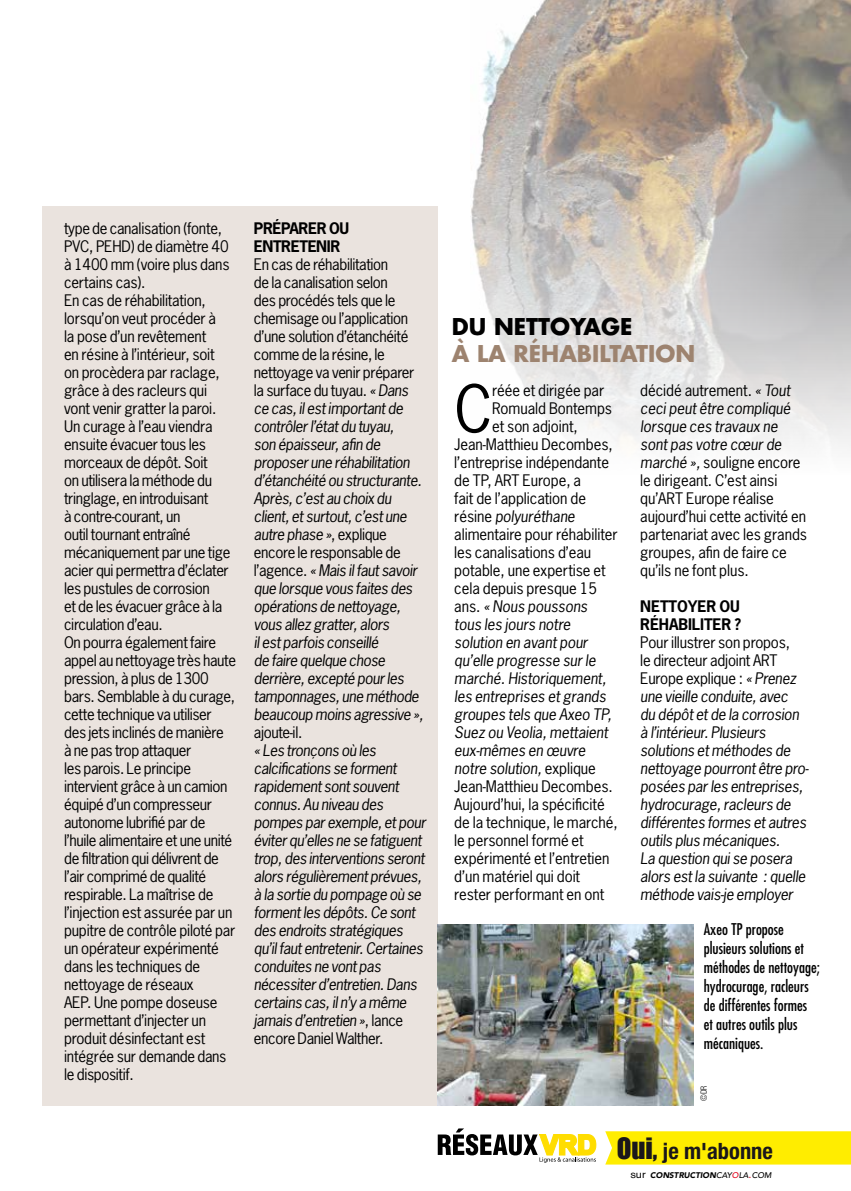
<style>
.page{position:relative;width:851px;height:1191px;background:#fff}
.page>*{position:absolute;margin:0;border:0;box-sizing:border-box;transform-origin:0 0}
.t1{font:61.2px "News Gothic";color:#000}
.t2{font:700 22.5px "Futura";color:#9d836f}
.t3{font:700 condensed 22.5px "Helvetica Neue";color:#1a171b}
.t4{font:700 22.5px "Futura";color:#000}
.t5{font:condensed 15.75px/18.9px "Futura";color:#000}
.t6{font:15px/18px "News Gothic";letter-spacing:-.015em;color:#000}
.t7{font:italic 15px/18px "News Gothic";letter-spacing:-.025em;color:#000}
.t8{font:italic 15px "News Gothic";letter-spacing:-.005em;color:#000}
.t9{font:700 15px/18px "News Gothic";letter-spacing:-.005em;color:#000}
.t10{font:700 15px/18px "News Gothic";letter-spacing:-.025em;color:#000}
.t11{font:300 condensed 8.25px "Helvetica";color:#000}
.t12{font:italic 900 8.1px "Avenir";color:#000}
.s1{font-style:normal}
.s2{font-style:italic}
.s3{font-family:"Impact";font-weight:400;font-stretch:normal;font-size:27px}
.s4{font-family:"Akzidenz Grotesk BE";font-weight:400;font-style:normal;font-size:11.1px}
.s5{font-weight:500}
.s6{font-weight:500;color:#e2001a}
.s7{font-weight:400;font-style:normal;font-size:10.95px;color:#e2001a}
</style>
<div class="page">
<div style="left:605px;top:1131px;width:245px;height:33px;background:#ffed00"></div>
<svg style="left:437px;top:1128px;width:159px;height:35px"></svg>
<div style="left:43px;top:206px;width:395px;height:900px;background:#eae3de"></div>
<img style="left:471px;top:0;width:379px;height:448px">
<img style="left:437px;top:924px;width:256px;height:181px">
<p class="t6" style="left:64px;top:219px;width:173px">type de canalisation (fonte,<br>PVC, PEHD) de diamètre 40 à 1400 mm (voire plus dans certains cas).<br>En cas de réhabilitation, lorsqu’on veut procéder à<br>la pose d’un revêtement<br>en résine à l’intérieur, soit<br>on procèdera par raclage, grâce à des racleurs qui vont venir gratter la paroi.<br>Un curage à l’eau viendra ensuite évacuer tous les morceaux de dépôt. Soit<br>on utilisera la méthode du tringlage, en introduisant<br>à contre-courant, un<br>outil tournant entraîné mécaniquement par une tige acier qui permettra d’éclater les pustules de corrosion<br>et de les évacuer grâce à la circulation d’eau.<br>On pourra également faire appel au nettoyage très haute pression, à plus de 1300 bars. Semblable à du curage, cette technique va utiliser des jets inclinés de manière<br>à ne pas trop attaquer<br>les parois. Le principe intervient grâce à un camion équipé d’un compresseur autonome lubrifié par de l’huile alimentaire et une unité de filtration qui délivrent de l’air comprimé de qualité respirable. La maîtrise de l’injection est assurée par un pupitre de contrôle piloté par un opérateur expérimenté dans les techniques de nettoyage de réseaux<br>AEP. Une pompe doseuse permettant d’injecter un produit désinfectant est intégrée sur demande dans le dispositif.</p>
<p class="t10" style="left:254px;top:219px;width:97px">PRÉPARER OU<br>ENTRETENIR</p>
<p class="t7" style="left:254px;top:255px;width:171px"><span class="s1">En cas de réhabilitation<br>de la canalisation selon<br>des procédés tels que le chemisage ou l’application d’une solution d’étanchéité comme de la résine, le nettoyage va venir préparer la surface du tuyau.</span> « Dans ce cas, il est important de contrôler l’état du tuyau,<br>son épaisseur, afin de proposer une réhabilitation d’étanchéité ou structurante.<br>Après, c’est au choix du client, et surtout, c’est une autre phase »<span class="s1">, explique encore le responsable de l’agence.</span> « Mais il faut savoir que lorsque vous faites des opérations de nettoyage, vous allez gratter, alors<br>il est parfois conseillé<br>de faire quelque chose derrière, excepté pour les tamponnages, une méthode beaucoup moins agressive »,</p>
<p class="t6" style="left:254px;top:723px;width:50px">ajoute-il.</p>
<p class="t7" style="left:254px;top:741px;width:173px">« Les tronçons où les calcifications se forment rapidement sont souvent connus. Au niveau des pompes par exemple, et pour éviter qu’elles ne se fatiguent trop, des interventions seront alors régulièrement prévues, à la sortie du pompage où se forment les dépôts. Ce sont des endroits stratégiques qu’il faut entretenir. Certaines conduites ne vont pas nécessiter d’entretien. Dans certains cas, il n’y a même jamais d’entretien »<span class="s1">, lance encore Daniel Walther.</span></p>
<h2 class="t4" style="left:452px;top:311px;width:182px">DU NETTOYAGE</h2>
<h2 class="t2" style="left:452px;top:338px;width:245px">À LA RÉHABILTATION</h2>
<h1 class="t1" style="left:454px;top:370px;width:40px">C</h1>
<p class="t6" style="left:492px;top:381px;width:114px">réée et dirigée par</p>
<p class="t6" style="left:640px;top:381px;width:168px">décidé autrement. <span class="s2">« Tout ceci peut être compliqué lorsque ces travaux ne sont pas votre cœur de marché »,</span> souligne encore le dirigeant. C’est ainsi qu’ART Europe réalise aujourd’hui cette activité en partenariat avec les grands groupes, afin de faire ce qu’ils ne font plus.</p>
<p class="t9" style="left:640px;top:597px;width:102px">NETTOYER OU<br>RÉHABILITER ?</p>
<p class="t7" style="left:640px;top:633px;width:170px"><span class="s1">Pour illustrer son propos,<br>le directeur adjoint ART<br>Europe explique :</span> « Prenez une vieille conduite, avec<br>du dépôt et de la corrosion à l’intérieur. Plusieurs solutions et méthodes de nettoyage pourront être pro&shy;posées par les entreprises, hydrocurage, racleurs de différentes formes et autres outils plus mécaniques.<br>La question qui se posera alors est la suivante : quelle méthode vais-je employer</p>
<p class="t5" style="left:703px;top:920px;width:118px">Axeo TP propose plusieurs solutions et méthodes de nettoyage; hydrocurage, racleurs de différentes formes et autres outils plus mécaniques.</p>
<p class="t11" style="left:698px;top:1100px;width:17px;rotate:-90deg">©DR</p>
<p class="t6" style="left:492px;top:399px;width:121px">Romuald Bontemps</p>
<p class="t6" style="left:492px;top:417px;width:87px">et son adjoint,</p>
<p class="t6" style="left:454px;top:435px;width:160px">Jean-Matthieu Decombes,</p>
<p class="t6" style="left:454px;top:453px;width:156px">l’entreprise indépendante</p>
<p class="t6" style="left:454px;top:471px;width:128px">de TP, ART Europe, a</p>
<p class="t6" style="left:454px;top:489px;width:133px">fait de l’application de</p>
<p class="t8" style="left:454px;top:507px;width:122px"><span class="s1">résine</span> polyuréthane</p>
<p class="t6" style="left:454px;top:525px;width:165px">alimentaire pour réhabiliter</p>
<p class="t6" style="left:454px;top:543px;width:138px">les canalisations d’eau</p>
<p class="t6" style="left:454px;top:561px;width:153px">potable, une expertise et</p>
<p class="t6" style="left:454px;top:579px;width:144px">cela depuis presque 15</p>
<p class="t8" style="left:454px;top:597px;width:135px"><span class="s1">ans.</span> « Nous poussons</p>
<p class="t8" style="left:454px;top:615px;width:118px">tous les jours notre</p>
<p class="t8" style="left:454px;top:633px;width:135px">solution en avant pour</p>
<p class="t8" style="left:454px;top:651px;width:143px">qu’elle progresse sur le</p>
<p class="t8" style="left:454px;top:669px;width:154px">marché. Historiquement,</p>
<p class="t8" style="left:454px;top:687px;width:153px">les entreprises et grands</p>
<p class="t8" style="left:454px;top:705px;width:159px">groupes tels que Axeo TP,</p>
<p class="t8" style="left:454px;top:723px;width:155px">Suez ou Veolia, mettaient</p>
<p class="t8" style="left:454px;top:741px;width:133px">eux-mêmes en œuvre</p>
<p class="t8" style="left:454px;top:759px;width:143px">notre solution, <span class="s1">explique</span></p>
<p class="t6" style="left:454px;top:777px;width:160px">Jean-Matthieu Decombes.</p>
<p class="t6" style="left:454px;top:795px;width:152px">Aujourd’hui, la spécificité</p>
<p class="t6" style="left:454px;top:813px;width:165px">de la technique, le marché,</p>
<p class="t6" style="left:454px;top:831px;width:131px">le personnel formé et</p>
<p class="t6" style="left:454px;top:849px;width:157px">expérimenté et l’entretien</p>
<p class="t6" style="left:454px;top:867px;width:127px">d’un matériel qui doit</p>
<p class="t6" style="left:454px;top:885px;width:151px">rester performant en ont</p>
<h2 class="t3" style="left:616px;top:1137px;width:158px"><span class="s3">Oui,</span> je m'abonne</h2>
<p class="t12" style="left:630px;top:1170px;width:143px"><span class="s4">sur</span> CONSTRUCTION<span class="s5">CAY</span><span class="s6">O</span><span class="s5">LA</span><span class="s7">.</span><span class="s5">COM</span></p>
</div>
